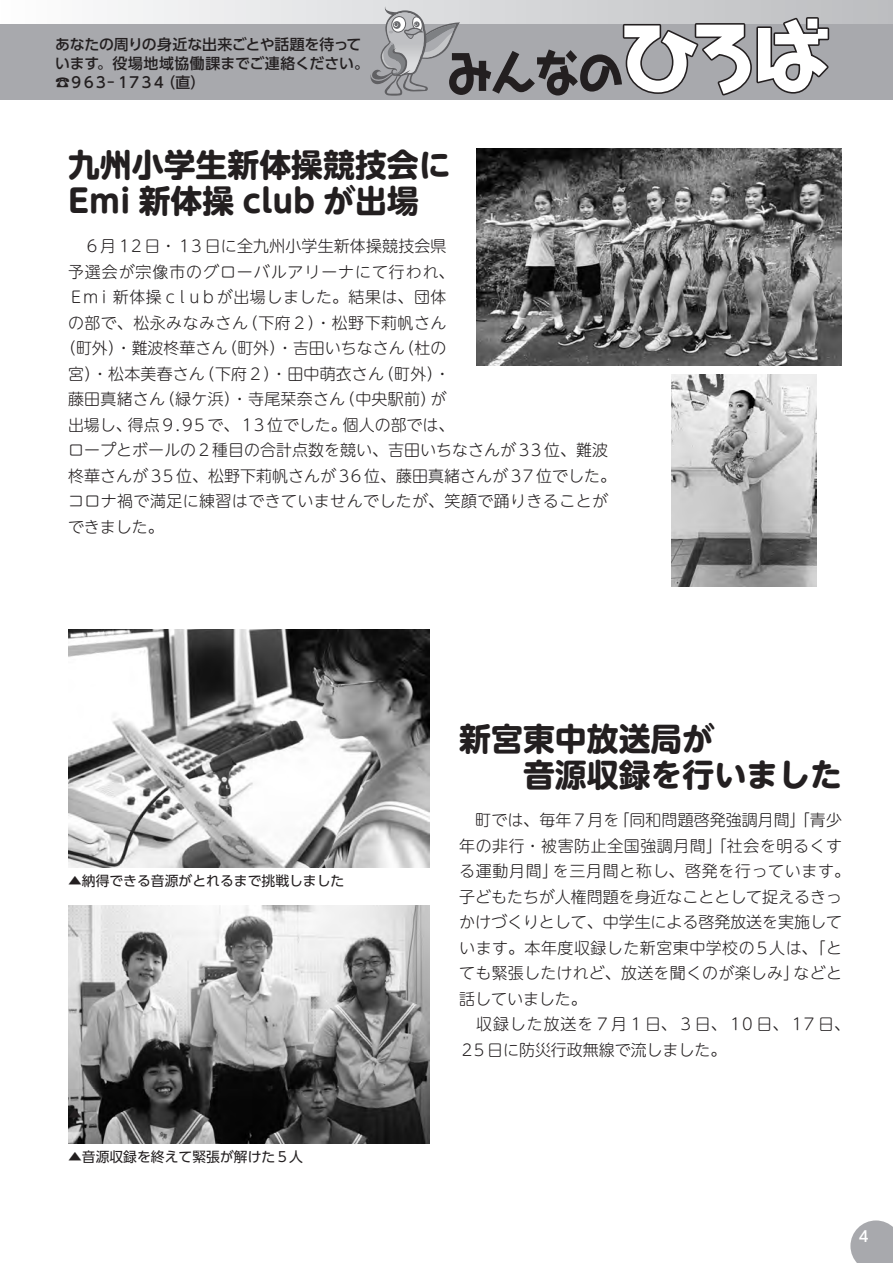
<style>
.page{position:relative;width:893px;height:1263px;background:#fff}
.page>*{position:absolute;margin:0;border:0;box-sizing:border-box;transform-origin:0 0}
.t1{font:700 31.95px/36.2px "UD Shin M Go Pro";color:#231f20}
.t2{font:300 15.9px/25.5px "UD Shin M Go Pro";letter-spacing:.01em;color:#231f20}
.t3{font:300 15.9px "UD Shin M Go Pro";letter-spacing:.03em;color:#231f20}
.t4{font:300 15.9px "UD Shin M Go Pro";letter-spacing:.035em;color:#231f20}
.t5{font:300 15.9px "UD Shin M Go Pro";letter-spacing:.06em;color:#231f20}
.t6{font:500 14.85px/19.2px "UD Shin Go Pro";letter-spacing:-.015em;color:#231f20}
.t7{font:500 14.85px "UD Shin Go Pro";color:#fff}
.t8{font:13.8px "UD Shin Go Pro";color:#231f20}
</style>
<div class="page">
<img style="left:476px;top:149px;width:366px;height:217px">
<img style="left:68px;top:629px;width:361px;height:238px">
<img style="left:68px;top:906px;width:361px;height:238px">
<img style="left:672px;top:374px;width:144px;height:213px">
<svg style="left:850px;top:1220px;width:43px;height:43px;background:#b3b4b8"></svg>
<div style="left:0;top:0;width:893px;height:100px;background:#a8a9ad"></div>
<div style="left:0;top:0;width:893px;height:23px;background:linear-gradient(to right,#fdfdfe,#bbbcbf)"></div>
<svg style="left:370px;top:6px;width:459px;height:90px"></svg>
<p class="t6" style="left:55px;top:34px;width:315px">あなたの周りの身近な出来ごとや話題を待っています。役場地域協働課までご連絡ください。☎９６３- １７３４（直）</p>
<h1 class="t1" style="left:68px;top:145px;width:384px">九州小学生新体操競技会に<br>Emi 新体操 club が出場</h1>
<p class="t2" style="left:68px;top:233px;width:380px">　６月１２日・１３日に全九州小学生新体操競技会県</p>
<p class="t5" style="left:68px;top:259px;width:388px">予選会が宗像市のグローバルアリーナにて行われ、</p>
<p class="t4" style="left:68px;top:284px;width:380px">Ｅｍｉ新体操ｃｌｕｂが出場しました。結果は、団体</p>
<p class="t3" style="left:68px;top:310px;width:380px">の部で、松永みなみさん（下府２）・松野下莉帆さん</p>
<p class="t2" style="left:60px;top:335px;width:388px">（町外）・難波柊華さん（町外）・吉田いちなさん（杜の</p>
<p class="t2" style="left:68px;top:360px;width:384px">宮）・松本美春さん（下府２）・田中萌衣さん（町外）・</p>
<p class="t2" style="left:68px;top:386px;width:380px">藤田真緒さん（緑ケ浜）・寺尾栞奈さん（中央駅前）が</p>
<p class="t2" style="left:68px;top:411px;width:388px">出場し、得点９.９５で、１３位でした。個人の部では、</p>
<p class="t2" style="left:68px;top:437px;width:542px">ロープとボールの２種目の合計点数を競い、吉田いちなさんが３３位、難波</p>
<p class="t2" style="left:68px;top:462px;width:549px">柊華さんが３５位、松野下莉帆さんが３６位、藤田真緒さんが３７位でした。</p>
<p class="t3" style="left:68px;top:488px;width:542px">コロナ禍で満足に練習はできていませんでしたが、笑顔で踊りきることが</p>
<p class="t2" style="left:68px;top:513px;width:97px">できました。</p>
<p class="t8" style="left:68px;top:869px;width:278px">▲納得できる音源がとれるまで挑戦しました</p>
<p class="t8" style="left:68px;top:1103px;width:29px">▲　</p>
<p class="t8" style="left:68px;top:1145px;width:236px">▲音源収録を終えて緊張が解けた５人</p>
<h1 class="t1" style="left:523px;top:719px;width:320px;text-indent:-64px">新宮東中放送局が<br>音源収録を行いました</h1>
<p class="t2" style="left:459px;top:807px;width:392px">　町では、毎年７月を「同和問題啓発強調月間」「青少年の非行・被害防止全国強調月間」「社会を明るくする運動月間」を三月間と称し、啓発を行っています。子どもたちが人権問題を身近なこととして捉えるきっかけづくりとして、中学生による啓発放送を実施しています。本年度収録した新宮東中学校の5人は、「とても緊張したけれど、放送を聞くのが楽しみ」などと話していました。<br>　収録した放送を７月１日、３日、１０日、１７日、<br>２５日に防災行政無線で流しました。</p>
<p class="t7" style="left:859px;top:1224px;width:11px">4</p>
</div>
